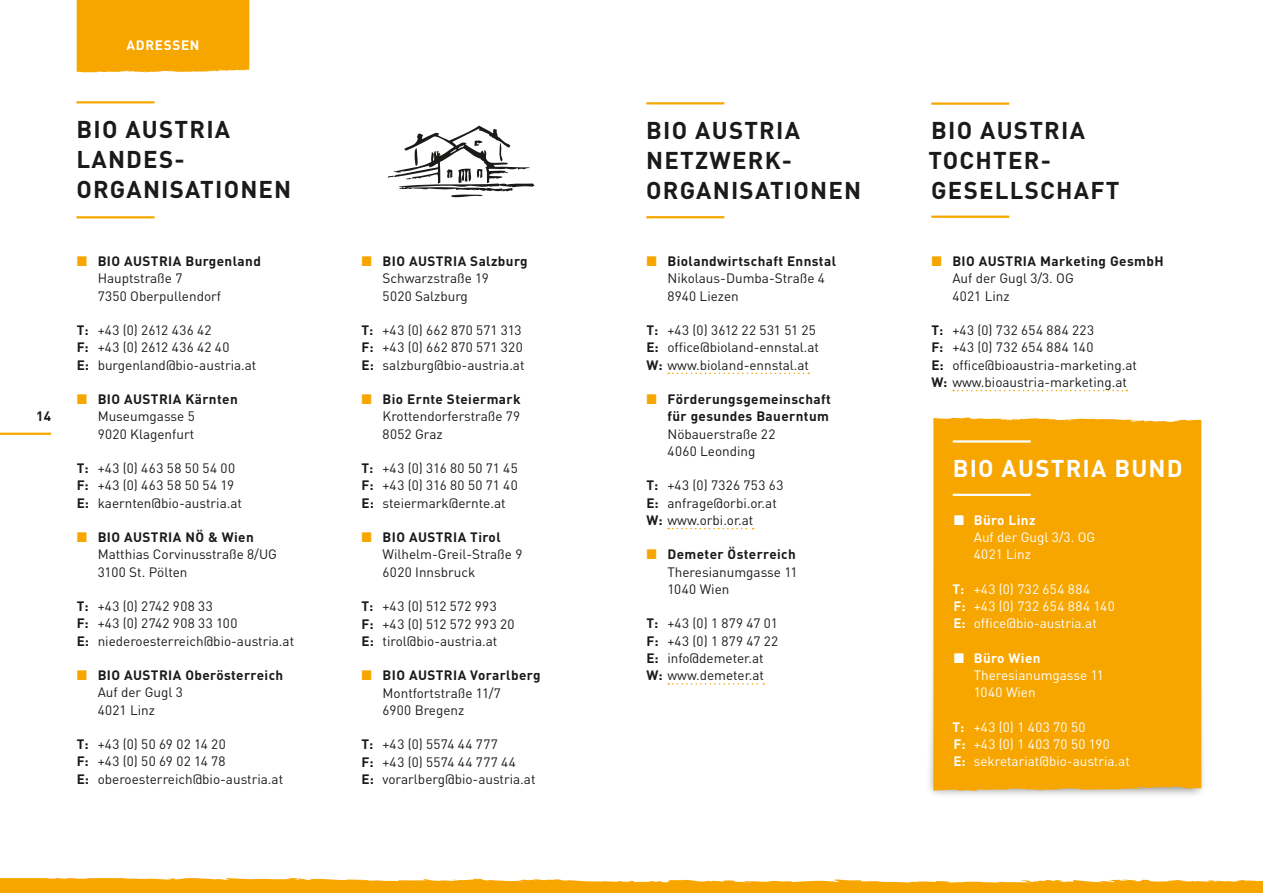
<style>
.page{position:relative;width:1263px;height:893px;background:#fff}
.page>*{position:absolute;margin:0;border:0;box-sizing:border-box;transform-origin:0 0}
.t1{font:700 24px/30px "DIN";letter-spacing:.05em;color:#1a1a18}
.t2{font:700 24px "DIN";letter-spacing:.05em;color:#fff}
.t3{font:13.5px/17.2px "DIN";color:#1a1a18}
.t4{font:13.5px/17.2px "DIN";color:#fff}
.t5{font:700 13.5px/17.2px "DIN";letter-spacing:.03em;color:#1a1a18}
.t6{font:700 13.5px "DIN";letter-spacing:.05em;color:#fff}
.s1{font-family:"Flama";color:#f7a600}
.s2{font-weight:700}
.s3{font-family:"Flama";font-weight:400;color:#f7a600}
.s4{font-weight:400}
.s5{font-family:"Flama"}
</style>
<div class="page">
<div style="left:926px;top:430px;width:281px;height:368px;background:#1a1a18;opacity:.5"></div>
<svg style="left:668px;top:373px;width:141px;height:1px"></svg>
<svg style="left:668px;top:528px;width:86px;height:1px"></svg>
<svg style="left:668px;top:683px;width:96px;height:2px"></svg>
<svg style="left:953px;top:390px;width:174px;height:1px"></svg>
<div style="left:933px;top:417px;width:270px;height:374px;background:#f7a600"></div>
<div style="left:77px;top:0;width:172px;height:72px;background:#f7a600"></div>
<hr style="left:0;top:433px;width:51px;height:2px;background:#f7a600">
<hr style="left:77px;top:101px;width:77px;height:2px;background:#f7a600">
<hr style="left:77px;top:216px;width:77px;height:2px;background:#f7a600">
<hr style="left:646px;top:102px;width:78px;height:2px;background:#f7a600">
<hr style="left:646px;top:216px;width:78px;height:2px;background:#f7a600">
<hr style="left:931px;top:102px;width:78px;height:3px;background:#f7a600">
<hr style="left:931px;top:216px;width:78px;height:2px;background:#f7a600">
<hr style="left:953px;top:440px;width:78px;height:3px;background:#fff">
<hr style="left:953px;top:494px;width:78px;height:2px;background:#fff">
<svg style="left:0;top:878px;width:1263px;height:15px;background:#f8b428"></svg>
<svg style="left:388px;top:126px;width:147px;height:72px"></svg>
<p class="t6" style="left:127px;top:37px;width:74px">ADRESSEN</p>
<p class="t5" style="left:36px;top:407px;width:16px">14</p>
<h1 class="t1" style="left:76px;top:113px;width:216px">BIO AUSTRIA<br>LANDES-<br>ORGANISATIONEN</h1>
<h1 class="t1" style="left:646px;top:114px;width:216px">BIO AUSTRIA<br>NETZWERK-<br>ORGANISATIONEN</h1>
<h1 class="t1" style="left:928px;top:114px;width:193px">BIO AUSTRIA<br>TOCHTER-<br>GESELLSCHAFT</h1>
<p class="t3" style="left:98px;top:252px;width:165px;text-indent:-21px"><span class="s1">■</span> <span class="s2">BIO AUSTRIA Burgenland<br></span>Hauptstraße 7<br>7350 Oberpullendorf</p>
<p class="t3" style="left:77px;top:321px;width:181px"><span class="s2">T:</span> +43 (0) 2612 436 42<br><span class="s2">F:</span> +43 (0) 2612 436 42 40<br><span class="s2">E:</span> burgenland@bio-austria.at</p>
<p class="t3" style="left:98px;top:390px;width:142px;text-indent:-21px"><span class="s1">■</span> <span class="s2">BIO AUSTRIA Kärnten<br></span>Museumgasse 5<br>9020 Klagenfurt</p>
<p class="t3" style="left:77px;top:459px;width:167px"><span class="s2">T:</span> +43 (0) 463 58 50 54 00<br><span class="s2">F:</span> +43 (0) 463 58 50 54 19<br><span class="s2">E:</span> kaernten@bio-austria.at</p>
<p class="t3" style="left:98px;top:528px;width:181px;text-indent:-21px"><span class="s1">■</span> <span class="s2">BIO AUSTRIA NÖ &amp; Wien<br></span>Matthias Corvinusstraße 8/UG<br>3100 St. Pölten</p>
<p class="t3" style="left:77px;top:597px;width:219px"><span class="s2">T:</span> +43 (0) 2742 908 33<br><span class="s2">F:</span> +43 (0) 2742 908 33 100<br><span class="s2">E:</span> niederoesterreich@bio-austria.at</p>
<p class="t5" style="left:98px;top:666px;width:187px;text-indent:-21px"><span class="s3">■</span> BIO AUSTRIA Oberösterreich<br><span class="s4">Auf der Gugl 3<br>4021 Linz</span></p>
<p class="t3" style="left:77px;top:735px;width:208px"><span class="s2">T:</span> +43 (0) 50 69 02 14 20<br><span class="s2">F:</span> +43 (0) 50 69 02 14 78<br><span class="s2">E:</span> oberoesterreich@bio-austria.at</p>
<p class="t3" style="left:383px;top:252px;width:147px;text-indent:-21px"><span class="s1">■</span> <span class="s2">BIO AUSTRIA Salzburg<br></span>Schwarzstraße 19<br>5020 Salzburg</p>
<p class="t3" style="left:362px;top:321px;width:164px"><span class="s2">T:</span> +43 (0) 662 870 571 313<br><span class="s2">F:</span> +43 (0) 662 870 571 320<br><span class="s2">E:</span> salzburg@bio-austria.at</p>
<p class="t3" style="left:383px;top:390px;width:140px;text-align:justify;text-indent:-21px"><span class="s1">■</span> <span class="s2">Bio Ernte Steiermark </span>Krottendorferstraße 79<br>8052 Graz</p>
<p class="t3" style="left:362px;top:459px;width:158px;text-align:justify"><span class="s2">T:</span> +43 (0) 316 80 50 71 45<br><span class="s2">F:</span> +43 (0) 316 80 50 71 40<br><span class="s2">E:</span> steiermark@ernte.at</p>
<p class="t3" style="left:383px;top:528px;width:141px;text-indent:-21px"><span class="s1">■</span> <span class="s2">BIO AUSTRIA Tirol<br></span>Wilhelm-Greil-Straße 9<br>6020 Innsbruck</p>
<p class="t3" style="left:362px;top:597px;width:155px"><span class="s2">T:</span> +43 (0) 512 572 993<br><span class="s2">F:</span> +43 (0) 512 572 993 20<br><span class="s2">E:</span> tirol@bio-austria.at</p>
<p class="t3" style="left:383px;top:666px;width:159px;text-indent:-21px"><span class="s1">■</span> <span class="s2">BIO AUSTRIA Vorarlberg<br></span>Montfortstraße 11/7<br>6900 Bregenz</p>
<p class="t3" style="left:362px;top:735px;width:175px"><span class="s2">T:</span> +43 (0) 5574 44 777<br><span class="s2">F:</span> +43 (0) 5574 44 777 44<br><span class="s2">E:</span> vorarlberg@bio-austria.at</p>
<p class="t3" style="left:667px;top:252px;width:170px;text-indent:-21px"><span class="s1">■</span> <span class="s2">Biolandwirtschaft Ennstal<br></span>Nikolaus-Dumba-Straße 4<br>8940 Liezen</p>
<p class="t3" style="left:646px;top:321px;width:174px"><span class="s2">T:</span> +43 (0) 3612 22 531 51 25<br><span class="s2">E:</span> office@bioland-ennstal.at<br><span class="s2">W:</span> www.bioland-ennstal.at</p>
<p class="t5" style="left:646px;top:390px;width:186px;text-align:right"><span class="s3">■</span> Förderungsgemeinschaft für gesundes Bauerntum</p>
<p class="t3" style="left:667px;top:425px;width:109px">Nöbauerstraße 22<br>4060 Leonding</p>
<p class="t3" style="left:646px;top:477px;width:138px"><span class="s2">T:</span> +43 (0) 7326 753 63<br><span class="s2">E:</span> anfrage@orbi.or.at<br><span class="s2">W:</span> www.orbi.or.at</p>
<p class="t3" style="left:667px;top:546px;width:132px;text-indent:-21px"><span class="s1">■</span> <span class="s2">Demeter Österreich<br></span>Theresianumgasse 11<br>1040 Wien</p>
<p class="t3" style="left:646px;top:615px;width:133px"><span class="s2">T:</span> +43 (0) 1 879 47 01<br><span class="s2">F:</span> +43 (0) 1 879 47 22<br><span class="s2">E:</span> info@demeter.at<br><span class="s2">W:</span> www.demeter.at</p>
<p class="t5" style="left:952px;top:252px;width:213px;text-indent:-21px"><span class="s3">■</span> BIO AUSTRIA Marketing GesmbH<br><span class="s4">Auf der Gugl 3/3. OG<br>4021 Linz</span></p>
<p class="t3" style="left:931px;top:321px;width:207px"><span class="s2">T:</span> +43 (0) 732 654 884 223<br><span class="s2">F:</span> +43 (0) 732 654 884 140<br><span class="s2">E:</span> office@bioaustria-marketing.at<br><span class="s2">W:</span> www.bioaustria-marketing.at</p>
<h1 class="t2" style="left:953px;top:452px;width:231px">BIO AUSTRIA BUND</h1>
<p class="t4" style="left:974px;top:511px;width:123px;text-indent:-20px"><span class="s5">■</span> <span class="s2">Büro Linz<br></span>Auf der Gugl 3/3. OG<br>4021 Linz</p>
<p class="t4" style="left:952px;top:580px;width:164px"><span class="s2">T:</span> +43 (0) 732 654 884<br><span class="s2">F:</span> +43 (0) 732 654 884 140<br><span class="s2">E:</span> office@bio-austria.at</p>
<p class="t4" style="left:974px;top:649px;width:132px;text-indent:-20px"><span class="s5">■</span> <span class="s2">Büro Wien<br></span>Theresianumgasse 11<br>1040 Wien</p>
<p class="t4" style="left:952px;top:718px;width:179px"><span class="s2">T:</span> +43 (0) 1 403 70 50<br><span class="s2">F:</span> +43 (0) 1 403 70 50 190<br><span class="s2">E:</span> sekretariat@bio-austria.at</p>
</div>
